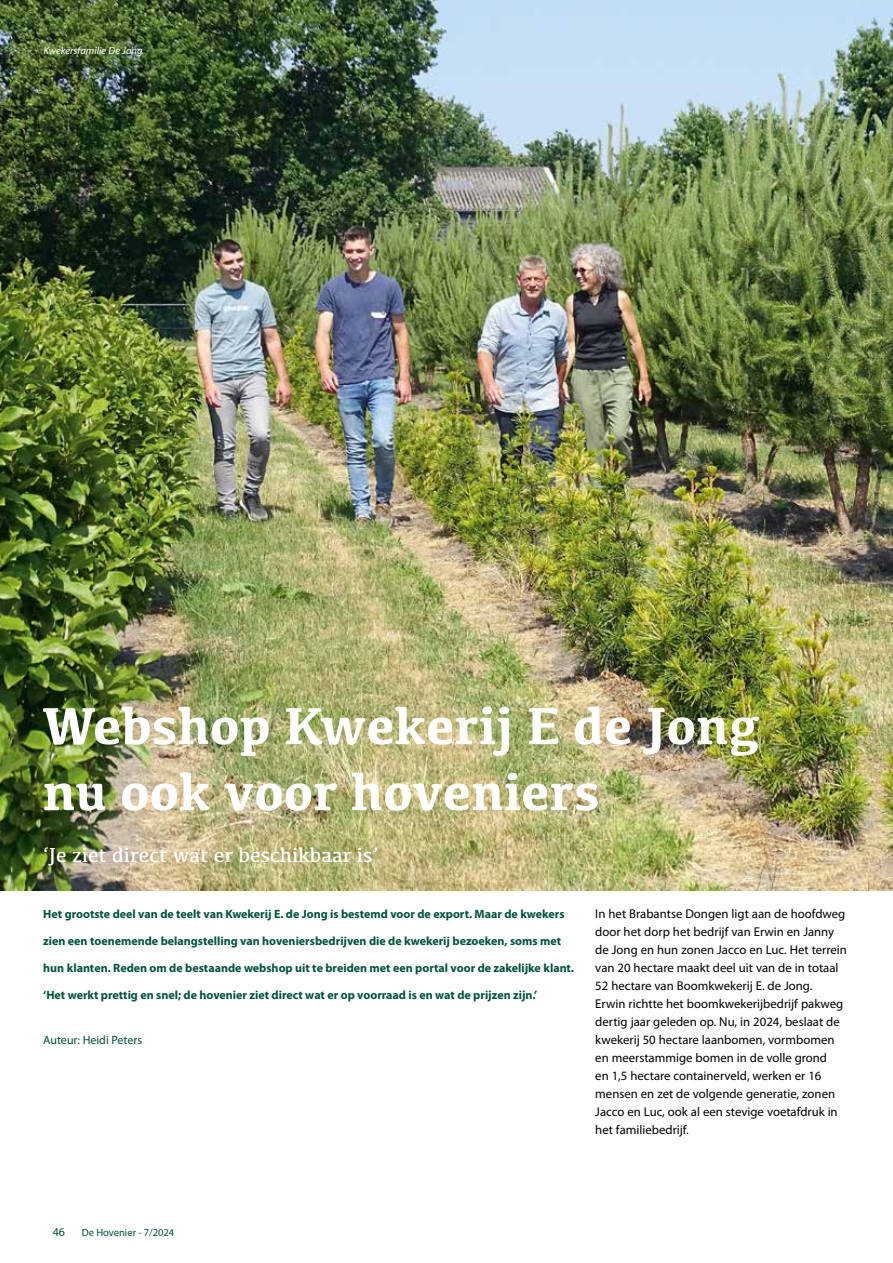
<style>
.page{position:relative;width:893px;height:1263px;background:#fff}
.page>*{position:absolute;margin:0;border:0;box-sizing:border-box;transform-origin:0 0}
.t1{font:700 54px/66px "Kefa";color:#fff}
.t2{font:21px "Kefa";color:#fff}
.t3{font:12.75px/18px "Myriad Pro";color:#000}
.t4{font:700 12px "Myriad Pro";color:#00533d}
.t5{font:12px "Myriad Pro";color:#00533d}
.t6{font:italic 10.5px "Myriad Pro";color:#fff}
.t7{font:10.5px "Myriad Pro";color:#00533d}
</style>
<div class="page">
<img style="left:0;top:0;width:893px;height:890px">
<p class="t6" style="left:44px;top:44px;width:101px">Kwekersfamilie De Jong</p>
<h1 class="t1" style="left:43px;top:690px;width:719px">Webshop Kwekerij E de Jong nu ook voor hoveniers</h1>
<h2 class="t2" style="left:43px;top:842px;width:337px">‘Je ziet direct wat er beschikbaar is’</h2>
<p class="t4" style="left:43px;top:906px;width:523px">Het grootste deel van de teelt van Kwekerij E. de Jong is bestemd voor de export. Maar de kwekers</p>
<p class="t4" style="left:43px;top:933px;width:519px">zien een toenemende belangstelling van hoveniersbedrijven die de kwekerij bezoeken, soms met</p>
<p class="t4" style="left:43px;top:960px;width:532px">hun klanten. Reden om de bestaande webshop uit te breiden met een portal voor de zakelijke klant.</p>
<p class="t4" style="left:43px;top:987px;width:495px">‘Het werkt prettig en snel; de hovenier ziet direct wat er op voorraad is en wat de prijzen zijn.’</p>
<p class="t5" style="left:43px;top:1033px;width:100px">Auteur: Heidi Peters</p>
<p class="t3" style="left:595px;top:905px;width:253px">In het Brabantse Dongen ligt aan de hoofdweg door het dorp het bedrijf van Erwin en Janny de Jong en hun zonen Jacco en Luc. Het terrein van 20 hectare maakt deel uit van de in totaal 52 hectare van Boomkwekerij E. de Jong.<br>Erwin richtte het boomkwekerijbedrijf pakweg dertig jaar geleden op. Nu, in 2024, beslaat de kwekerij 50 hectare laanbomen, vormbomen en meerstammige bomen in de volle grond<br>en 1,5 hectare containerveld, werken er 16 mensen en zet de volgende generatie, zonen Jacco en Luc, ook al een stevige voetafdruk in het familiebedrijf.</p>
<p class="t5" style="left:53px;top:1224px;width:14px">46</p>
<p class="t7" style="left:82px;top:1226px;width:94px">De Hovenier - 7/2024</p>
</div>
